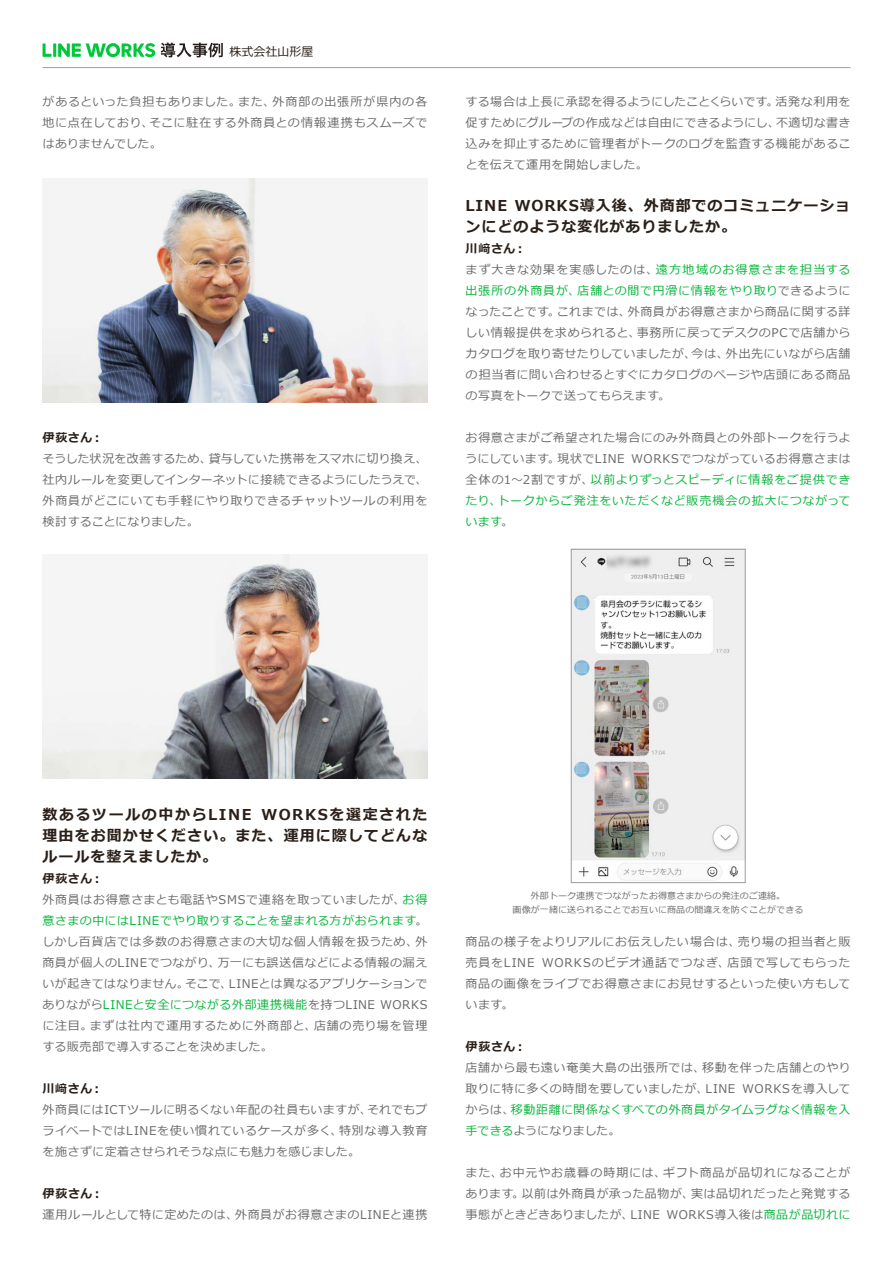
<style>
.page{position:relative;width:893px;height:1263px;background:#fff}
.page>*{position:absolute;margin:0;border:0;box-sizing:border-box;transform-origin:0 0}
.t1{font:700 15px/21px "Meiryo";letter-spacing:.065em;color:#2b2019}
.t2{font:700 15px "Meiryo";letter-spacing:.105em;color:#2b2019}
.t3{font:12px/21px "Meiryo";letter-spacing:.035em;color:#6a6a6a}
.t4{font:12px/21px "Meiryo";letter-spacing:.045em;color:#07b53b}
.t5{font:12px/21px "Meiryo";letter-spacing:.055em;color:#6a6a6a}
.t6{font:12px/21px "Meiryo";letter-spacing:.065em;color:#6a6a6a}
.t7{font:12px "Meiryo";letter-spacing:.06em;color:#6a6a6a}
.t8{font:12px/21px "Meiryo";letter-spacing:-.01em;color:#6a6a6a}
.t9{font:700 12px "Meiryo";letter-spacing:.055em;color:#2b2019}
.t10{font:12px "Meiryo";color:#6a6a6a}
.t11{font:12px "Meiryo";letter-spacing:.08em;color:#6a6a6a}
.t12{font:12px/21px "Meiryo";letter-spacing:.015em;color:#6a6a6a}
.t13{font:12px "Meiryo";letter-spacing:.085em;color:#07b53b}
.t14{font:12px "Meiryo";letter-spacing:.01em;color:#6a6a6a}
.t15{font:12px "Meiryo";letter-spacing:.07em;color:#07b53b}
.t16{font:12px "Meiryo";letter-spacing:-.005em;color:#6a6a6a}
.t17{font:12px "Meiryo";color:#2b2019}
.t18{font:9px/13.5px "Meiryo";letter-spacing:.01em;color:#6b6b6b;text-align:center}
.s1{color:#07b53b}
.s2{color:#6a6a6a}
</style>
<div class="page">
<hr style="left:43px;top:67px;width:807px;height:1px;background:#9e9e9e">
<svg style="left:161px;top:43px;width:62px;height:14px"></svg>
<svg style="left:43px;top:43px;width:112px;height:14px"></svg>
<img style="left:573px;top:551px;width:170px;height:330px">
<div style="left:571px;top:549px;width:174px;height:334px;border:1px solid #9d9c9c"></div>
<img style="left:43px;top:179px;width:384px;height:223px">
<img style="left:43px;top:555px;width:384px;height:223px">
<p class="t17" style="left:230px;top:43px;width:85px">株式会社山形屋</p>
<p class="t6" style="left:149px;top:92px;width:280px;text-indent:-107px">があるといった負担もありました。<br>そこに駐在する外商員との情報連携もスムーズで</p>
<p class="t11" style="left:273px;top:94px;width:156px">外商部の出張所が県内の各</p>
<p class="t3" style="left:238px;top:92px;width:39px">また、</p>
<p class="t12" style="left:43px;top:113px;width:121px">地に点在しており、はありませんでした。</p>
<p class="t3" style="left:776px;top:92px;width:76px;text-indent:-310px">する場合は上長に承認を得るようにしたことくらいです。<br>不適切な書き</p>
<p class="t3" style="left:776px;top:92px;width:76px">活発な利用を</p>
<p class="t3" style="left:466px;top:113px;width:386px">促すためにグループの作成などは自由にできるようにし、<br>込みを抑止するために管理者がトークのログを監査する機能があることを伝えて運用を開始しました。</p>
<p class="t1" style="left:515px;top:196px;width:337px">WORKS導入後、外商部でのコミュニケーショ</p>
<p class="t1" style="left:466px;top:196px;width:272px">LINE<br>ンにどのような変化がありましたか。</p>
<p class="t9" style="left:466px;top:240px;width:62px">川﨑さん：</p>
<p class="t13" style="left:656px;top:262px;width:196px">遠方地域のお得意さまを担当する</p>
<p class="t5" style="left:578px;top:260px;width:274px;text-indent:-112px">まず大きな効果を実感したのは、<br><span class="s1">店舗との間で円滑に情報をやり取り</span>できるように</p>
<p class="t15" style="left:466px;top:283px;width:116px">出張所の外商員が、</p>
<p class="t3" style="left:628px;top:302px;width:224px">外商員がお得意さまから商品に関する詳</p>
<p class="t3" style="left:557px;top:302px;width:76px">これまでは、</p>
<p class="t16" style="left:466px;top:304px;width:96px">なったことです。</p>
<p class="t3" style="left:637px;top:323px;width:215px">事務所に戻ってデスクのPCで店舗から</p>
<p class="t5" style="left:466px;top:323px;width:176px">しい情報提供を求められると、</p>
<p class="t9" style="left:43px;top:429px;width:62px">伊荻さん：</p>
<p class="t3" style="left:43px;top:449px;width:386px">そうした状況を改善するため、<br>社内ルールを変更してインターネットに接続できるようにしたうえで、外商員がどこにいても手軽にやり取りできるチャットツールの利用を検討することになりました。</p>
<p class="t3" style="left:209px;top:449px;width:220px">貸与していた携帯をスマホに切り換え、</p>
<p class="t3" style="left:466px;top:344px;width:386px">カタログを取り寄せたりしていましたが、<br>の担当者に問い合わせるとすぐにカタログのページや店頭にある商品の写真をトークで送ってもらえます。</p>
<p class="t3" style="left:466px;top:428px;width:386px;text-align:right">お得意さまがご希望された場合にのみ外商員との外部トークを行うよ<br>WORKSでつながっているお得意さまは</p>
<p class="t3" style="left:726px;top:344px;width:126px">外出先にいながら店舗</p>
<p class="t3" style="left:692px;top:344px;width:39px">今は、</p>
<p class="t3" style="left:557px;top:449px;width:69px">現状でLINE</p>
<p class="t10" style="left:466px;top:451px;width:96px">うにしています。</p>
<p class="t4" style="left:591px;top:470px;width:261px">以前よりずっとスピーディに情報をご提供でき</p>
<p class="t7" style="left:466px;top:472px;width:129px">全体の1〜2割ですが、</p>
<p class="t4" style="left:497px;top:491px;width:355px">トークからご発注をいただくなど販売機会の拡大につながって</p>
<p class="t4" style="left:466px;top:491px;width:49px">たり、います<span class="s2">。</span></p>
<p class="t1" style="left:43px;top:805px;width:386px">数あるツールの中からLINE<br>理由をお聞かせください。また、運用に際してどんなルールを整えましたか。</p>
<p class="t9" style="left:43px;top:870px;width:62px">伊荻さん：</p>
<p class="t4" style="left:403px;top:890px;width:26px">お得</p>
<p class="t2" style="left:261px;top:804px;width:168px">WORKSを選定された</p>
<p class="t5" style="left:43px;top:890px;width:365px">外商員はお得意さまとも電話やSMSで連絡を取っていましたが、</p>
<p class="t4" style="left:43px;top:911px;width:386px">意さまの中にはLINEでやり取りすることを望まれる方がおられます<span class="s2">。</span></p>
<p class="t3" style="left:415px;top:932px;width:13px">外</p>
<p class="t3" style="left:218px;top:932px;width:211px;text-indent:-175px">しかし百貨店では多数のお得意さまの大切な個人情報を扱うため、万一にも誤送信などによる情報の漏え</p>
<p class="t3" style="left:43px;top:953px;width:180px">商員が個人のLINEでつながり、</p>
<p class="t10" style="left:229px;top:976px;width:200px">LINEとは異なるアプリケーションで</p>
<p class="t14" style="left:43px;top:976px;width:148px">いが起きてはなりません。</p>
<p class="t4" style="left:43px;top:995px;width:386px"><span class="s2">ありながら</span>LINEと安全につながる外部連携機能<span class="s2">を持つLINE WORKS</span></p>
<p class="t6" style="left:314px;top:1016px;width:115px">店舗の売り場を管理</p>
<p class="t3" style="left:185px;top:974px;width:49px">そこで、</p>
<p class="t7" style="left:90px;top:1018px;width:228px">まずは社内で運用するために外商部と、</p>
<p class="t3" style="left:43px;top:1016px;width:232px">に注目。<br>する販売部で導入することを決めました。</p>
<p class="t9" style="left:43px;top:1080px;width:62px">川﨑さん：</p>
<p class="t3" style="left:367px;top:1100px;width:62px">それでもプ</p>
<p class="t3" style="left:339px;top:1100px;width:90px;text-indent:-297px">外商員にはICTツールに明るくない年配の社員もいますが、<br>特別な導入教育</p>
<p class="t3" style="left:43px;top:1121px;width:319px">ライベートではLINEを使い慣れているケースが多く、<br>を施さずに定着させられそうな点にも魅力を感じました。</p>
<p class="t9" style="left:43px;top:1185px;width:62px">伊荻さん：</p>
<p class="t3" style="left:235px;top:1205px;width:194px">外商員がお得意さまのLINEと連携</p>
<p class="t3" style="left:43px;top:1205px;width:197px">運用ルールとして特に定めたのは、</p>
<p class="t18" style="left:513px;top:890px;width:292px">外部トーク連携でつながったお得意さまからの発注のご連絡。<br>画像が一緒に送られることでお互いに商品の間違えを防ぐことができる</p>
<p class="t6" style="left:738px;top:932px;width:114px">売り場の担当者と販</p>
<p class="t3" style="left:727px;top:932px;width:124px;text-indent:-262px">商品の様子をよりリアルにお伝えしたい場合は、<br>店頭で写してもらった</p>
<p class="t6" style="left:542px;top:953px;width:190px">WORKSのビデオ通話でつなぎ、</p>
<p class="t3" style="left:466px;top:953px;width:386px">売員をLINE<br>商品の画像をライブでお得意さまにお見せするといった使い方もしています。</p>
<p class="t9" style="left:466px;top:1038px;width:62px">伊荻さん：</p>
<p class="t3" style="left:702px;top:1058px;width:150px">移動を伴った店舗とのやり</p>
<p class="t5" style="left:466px;top:1058px;width:241px">店舗から最も遠い奄美大島の出張所では、</p>
<p class="t3" style="left:466px;top:1079px;width:244px">取りに特に多くの時間を要していましたが、</p>
<p class="t4" style="left:511px;top:1100px;width:341px">移動距離に関係なくすべての外商員がタイムラグなく情報を入</p>
<p class="t3" style="left:742px;top:1079px;width:110px">WORKSを導入して</p>
<p class="t3" style="left:705px;top:1079px;width:31px">LINE</p>
<p class="t8" style="left:466px;top:1100px;width:157px">からは、<br><span class="s1">手できる</span>ようになりました。</p>
<p class="t7" style="left:663px;top:1165px;width:189px">ギフト商品が品切れになることが</p>
<p class="t11" style="left:500px;top:1165px;width:168px">お中元やお歳暮の時期には、</p>
<p class="t3" style="left:466px;top:1163px;width:39px">また、</p>
<p class="t3" style="left:691px;top:1184px;width:161px">実は品切れだったと発覚する</p>
<p class="t3" style="left:522px;top:1184px;width:174px">以前は外商員が承った品物が、</p>
<p class="t3" style="left:466px;top:1184px;width:60px">あります。</p>
<p class="t8" style="left:466px;top:1205px;width:170px">事態がときどきありましたが、</p>
<p class="t3" style="left:666px;top:1205px;width:185px">WORKS導入後は<span class="s1">商品が品切れに</span></p>
<p class="t3" style="left:630px;top:1205px;width:31px">LINE</p>
</div>
